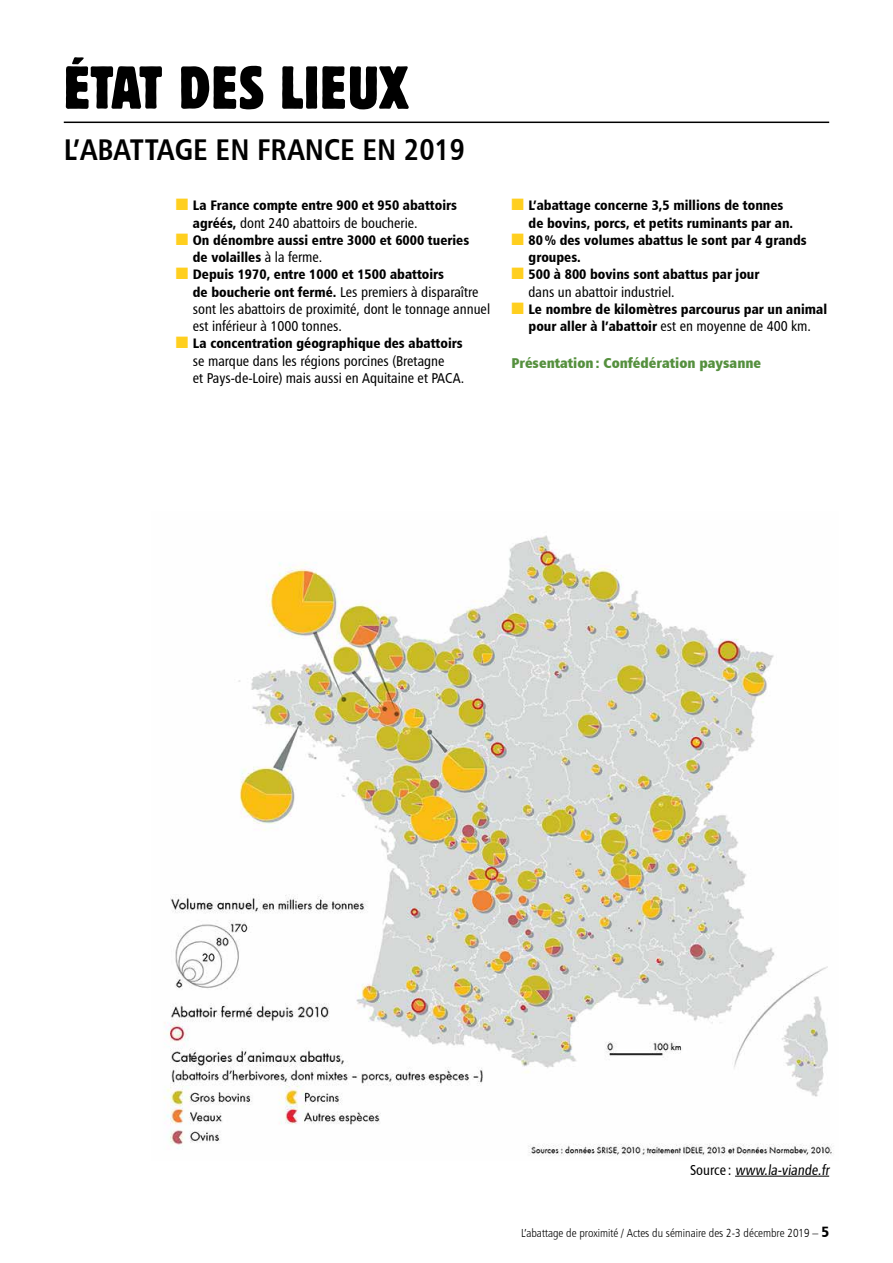
<style>
.page{position:relative;width:893px;height:1263px;background:#fff}
.page>*{position:absolute;margin:0;border:0;box-sizing:border-box;transform-origin:0 0}
.t1{font:condensed 60px "Block BE";color:#000}
.t2{font:30px "Humanist 777 BT Bold Condensed B";color:#000}
.t3{font:14.25px/17.2px "Humanist 777 BT Roman Condensed B";color:#000}
.t4{font:14.25px "Humanist 777 BT Extra Black Cond B";color:#55903e}
.t5{font:13.8px/17.2px "Humanist 777 BT Black Condensed B";color:#000}
.t6{font:11.7px "Humanist 777 BT Light Condensed B";color:#000}
.s1{color:#ffcf1f}
.s2{font-family:"Humanist 777 BT Black Condensed B";font-size:13.8px}
.s3{font-family:"Humanist 777 BT Roman Condensed B";font-size:14.25px}
.s4{font-family:"Humanist 777 BT Black Condensed B";font-size:15px}
</style>
<div class="page">
<img style="left:164px;top:535px;width:670px;height:621px">
<hr style="left:64px;top:122px;width:765px;height:1px;background:#000">
<hr style="left:735px;top:1176px;width:94px;height:1px;background:#000">
<h1 class="t1" style="left:64px;top:53px;width:347px">ÉTAT DES LIEUX</h1>
<h2 class="t2" style="left:64px;top:130px;width:403px">L’ABATTAGE EN FRANCE EN 2019</h2>
<p class="t5" style="left:176px;top:196px;width:283px"><span class="s1">■</span> La France compte entre 900 et 950 abattoirs</p>
<p class="t3" style="left:193px;top:214px;width:226px"><span class="s2">agréés,</span> dont 240 abattoirs de boucherie.</p>
<p class="t5" style="left:193px;top:231px;width:278px;text-indent:-17px"><span class="s1">■</span> On dénombre aussi entre 3000 et 6000 tueries de volailles <span class="s3">à la ferme.</span></p>
<p class="t5" style="left:176px;top:265px;width:270px"><span class="s1">■</span> Depuis 1970, entre 1000 et 1500 abattoirs</p>
<p class="t3" style="left:193px;top:283px;width:299px"><span class="s2">de boucherie ont fermé.</span> Les premiers à disparaître sont les abattoirs de proximité, dont le tonnage annuel est inférieur à 1000 tonnes.</p>
<p class="t5" style="left:176px;top:334px;width:288px"><span class="s1">■</span> La concentration géographique des abattoirs</p>
<p class="t3" style="left:193px;top:352px;width:273px">se marque dans les régions porcines (Bretagne<br>et Pays-de-Loire) mais aussi en Aquitaine et PACA.</p>
<p class="t5" style="left:529px;top:196px;width:266px;text-indent:-17px"><span class="s1">■</span> L’abattage concerne 3,5 millions de tonnes de bovins, porcs, et petits ruminants par an.</p>
<p class="t5" style="left:529px;top:231px;width:280px;text-indent:-17px"><span class="s1">■</span> 80% des volumes abattus le sont par 4 grands groupes.</p>
<p class="t5" style="left:511px;top:265px;width:250px"><span class="s1">■</span> 500 à 800 bovins sont abattus par jour</p>
<p class="t3" style="left:529px;top:283px;width:148px">dans un abattoir industriel.</p>
<p class="t5" style="left:511px;top:300px;width:317px;text-align:center"><span class="s1">■</span> Le nombre de kilomètres parcourus par un animal pour aller à l’abattoir <span class="s3">est en moyenne de 400 km.</span></p>
<p class="t4" style="left:511px;top:353px;width:251px">Présentation: Confédération paysanne</p>
<p class="t3" style="left:690px;top:1161px;width:143px">Source : www.la-viande.fr</p>
<p class="t6" style="left:521px;top:1225px;width:309px">L’abattage de proximité / Actes du séminaire des 2-3 décembre 2019 – <span class="s4">5</span></p>
</div>
